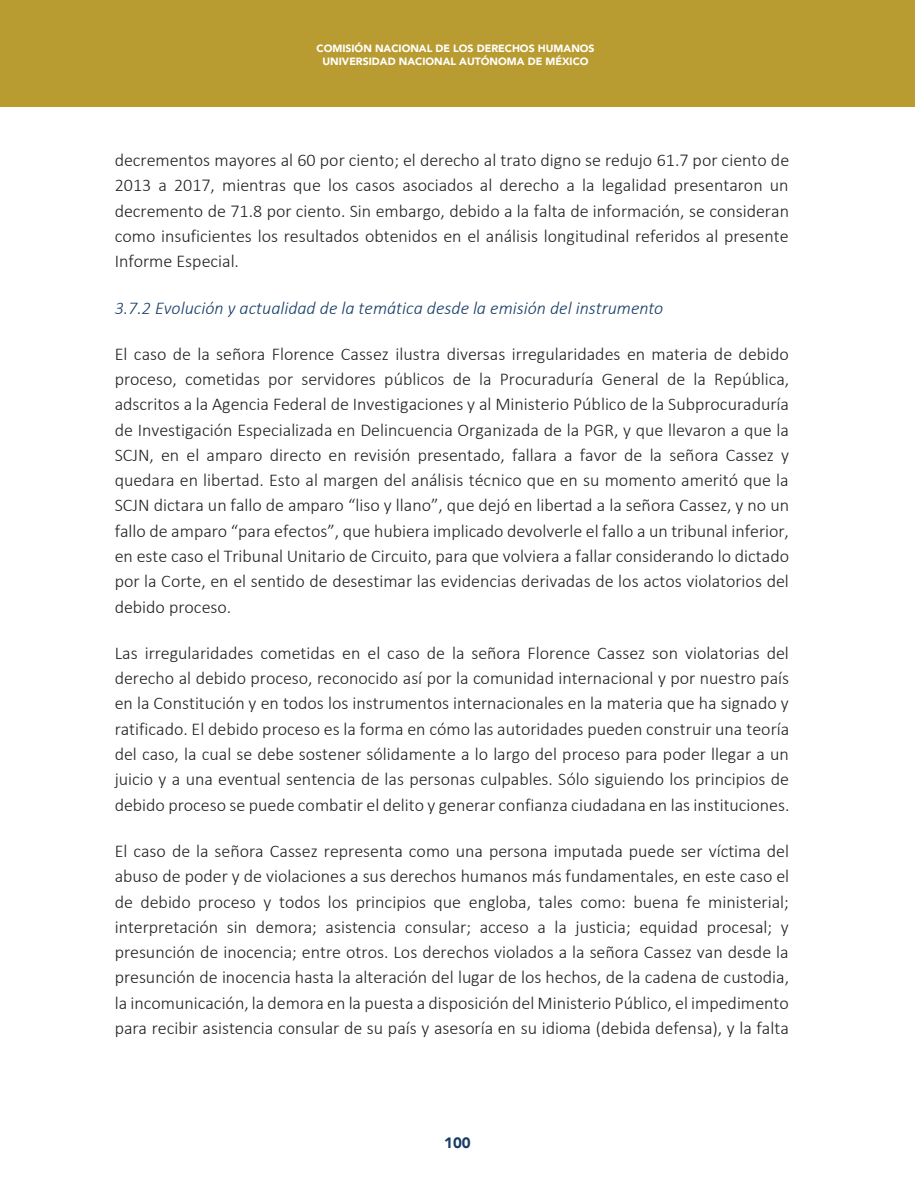
<style>
.page{position:relative;width:915px;height:1191px;background:#fff}
.page>*{position:absolute;margin:0;border:0;box-sizing:border-box;transform-origin:0 0}
.t1{font:300 18px/25.3px "Calibri";color:#231f20;text-align:justify}
.t2{font:italic 300 18px "Calibri";color:#163c68}
.t3{font:900 15px "Avenir";color:#163c68}
.t4{font:900 10.5px/13.5px "Avenir";color:#fff;text-align:center}
</style>
<div class="page">
<div style="left:0;top:0;width:914px;height:106px;background:#b99c31"></div>
<p class="t4" style="left:316px;top:41px;width:279px">COMISIÓN NACIONAL DE LOS DERECHOS HUMANOS<br>UNIVERSIDAD NACIONAL AUTÓNOMA DE MÉXICO</p>
<p class="t1" style="left:115px;top:147px;width:676px">decrementos mayores al 60 por ciento; el derecho al trato digno se redujo 61.7 por ciento de 2013 a 2017, mientras que los casos asociados al derecho a la legalidad presentaron un decremento de 71.8 por ciento. Sin embargo, debido a la falta de información, se consideran como insuficientes los resultados obtenidos en el análisis longitudinal referidos al presente Informe Especial.</p>
<p class="t2" style="left:115px;top:296px;width:550px">3.7.2 Evolución y actualidad de la temática desde la emisión del instrumento</p>
<p class="t1" style="left:115px;top:341px;width:676px">El caso de la señora Florence Cassez ilustra diversas irregularidades en materia de debido proceso, cometidas por servidores públicos de la Procuraduria General de la República,</p>
<p class="t1" style="left:115px;top:366px;width:675px;text-align:left;text-indent:472px">́<br>adscritos a la Agencia Federal de Investigaciones y al Ministerio Público de la Subprocuraduría de Investigación Especializada en Delincuencia Organizada de la PGR, y que llevaron a que la SCJN, en el amparo directo en revisión presentado, fallara a favor de la señora Cassez y quedara en libertad. Esto al margen del análisis técnico que en su momento ameritó que la SCJN dictara un fallo de amparo “liso y llano”, que dejó en libertad a la señora Cassez, y no un fallo de amparo “para efectos”, que hubiera implicado devolverle el fallo a un tribunal inferior, en este caso el Tribunal Unitario de Circuito, para que volviera a fallar considerando lo dictado por la Corte, en el sentido de desestimar las evidencias derivadas de los actos violatorios del debido proceso.</p>
<p class="t1" style="left:115px;top:640px;width:676px">Las irregularidades cometidas en el caso de la señora Florence Cassez son violatorias del derecho al debido proceso, reconocido así por la comunidad internacional y por nuestro país en la Constitución y en todos los instrumentos internacionales en la materia que ha signado y ratificado. El debido proceso es la forma en cómo las autoridades pueden construir una teoría del caso, la cual se debe sostener sólidamente a lo largo del proceso para poder llegar a un juicio y a una eventual sentencia de las personas culpables. Sólo siguiendo los principios de debido proceso se puede combatir el delito y generar confianza ciudadana en las instituciones.</p>
<p class="t1" style="left:115px;top:838px;width:675px">El caso de la señora Cassez representa como una persona imputada puede ser víctima del abuso de poder y de violaciones a sus derechos humanos más fundamentales, en este caso el de debido proceso y todos los principios que engloba, tales como: buena fe ministerial; interpretación sin demora; asistencia consular; acceso a la justicia; equidad procesal; y presunción de inocencia; entre otros. Los derechos violados a la señora Cassez van desde la presunción de inocencia hasta la alteración del lugar de los hechos, de la cadena de custodia, la incomunicación, la demora en la puesta a disposición del Ministerio Público, el impedimento para recibir asistencia consular de su país y asesoría en su idioma (debida defensa), y la falta</p>
<p class="t3" style="left:444px;top:1130px;width:28px">100</p>
</div>
